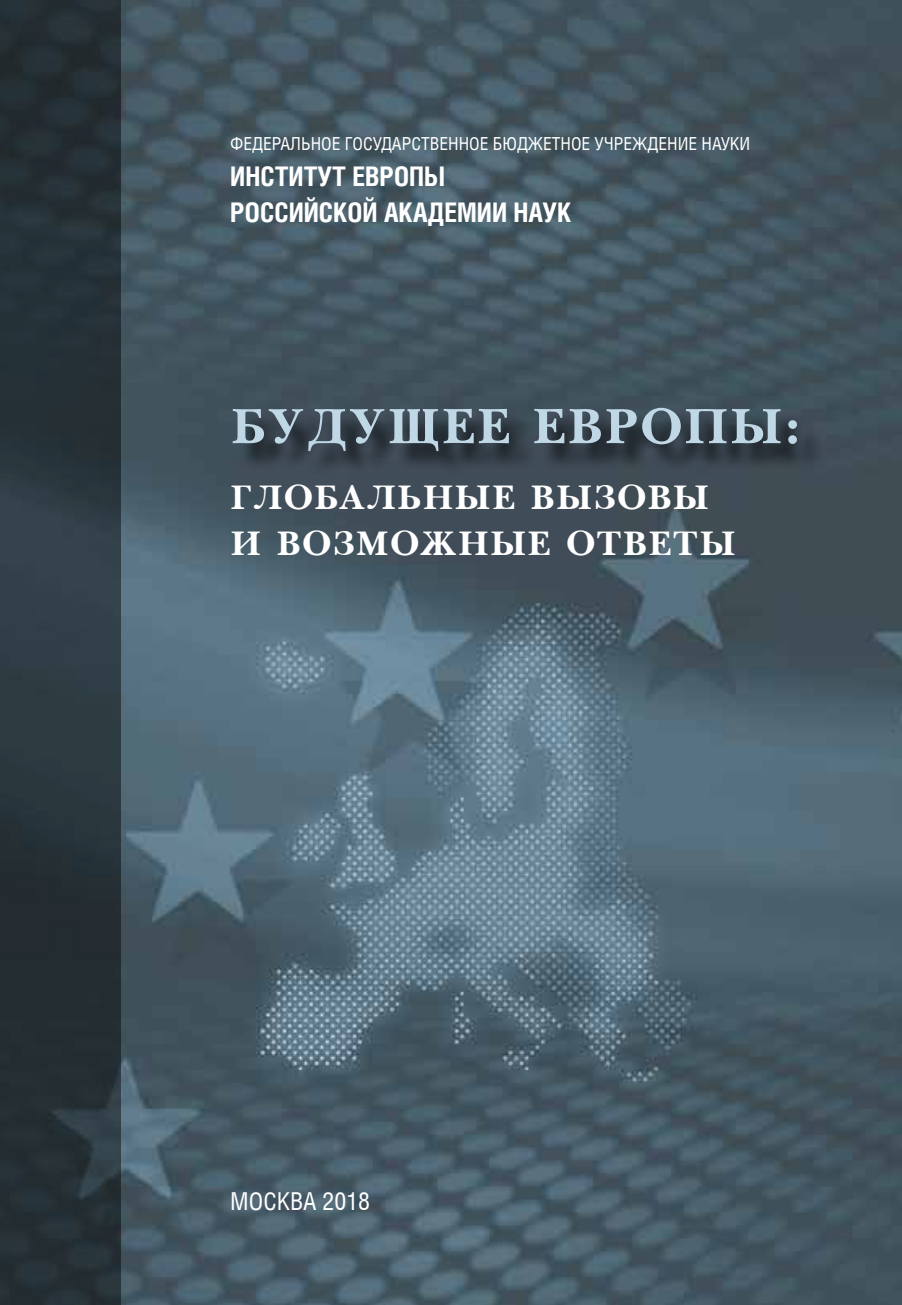
<style>
.page{position:relative;width:902px;height:1305px;background:#fff}
.page>*{position:absolute;margin:0;border:0;box-sizing:border-box;transform-origin:0 0}
.t1{font:700 58.5px "Baskerville";color:#c0d8e6}
.t2{font:700 40.5px/45.9px "Baskerville";color:#fff}
.t3{font:700 27px/36px "Helios Cond C";color:#fff}
.t4{font:24.75px "Helios Cond";color:#fff}
.t5{font:18px "Helios Cond";color:#fff}
</style>
<div class="page">
<img style="left:121px;top:0;width:781px;height:1305px">
<div style="left:237px;top:411px;width:586px;height:67px;background:#000;opacity:.75"></div>
<svg style="left:0;top:0;width:121px;height:1305px;background:#273339"></svg>
<p class="t5" style="left:230px;top:133px;width:521px">Федеральное государственное бюджетное учреждение науки</p>
<h3 class="t3" style="left:230px;top:158px;width:343px">Институт Европы<br>Российской академии наук</h3>
<h1 class="t1" style="left:230px;top:397px;width:571px">Будущее Европы:</h1>
<h2 class="t2" style="left:230px;top:474px;width:508px">глобальные вызовы и возможные ответы</h2>
<h3 class="t4" style="left:230px;top:1186px;width:141px">Москва 2018</h3>
</div>
